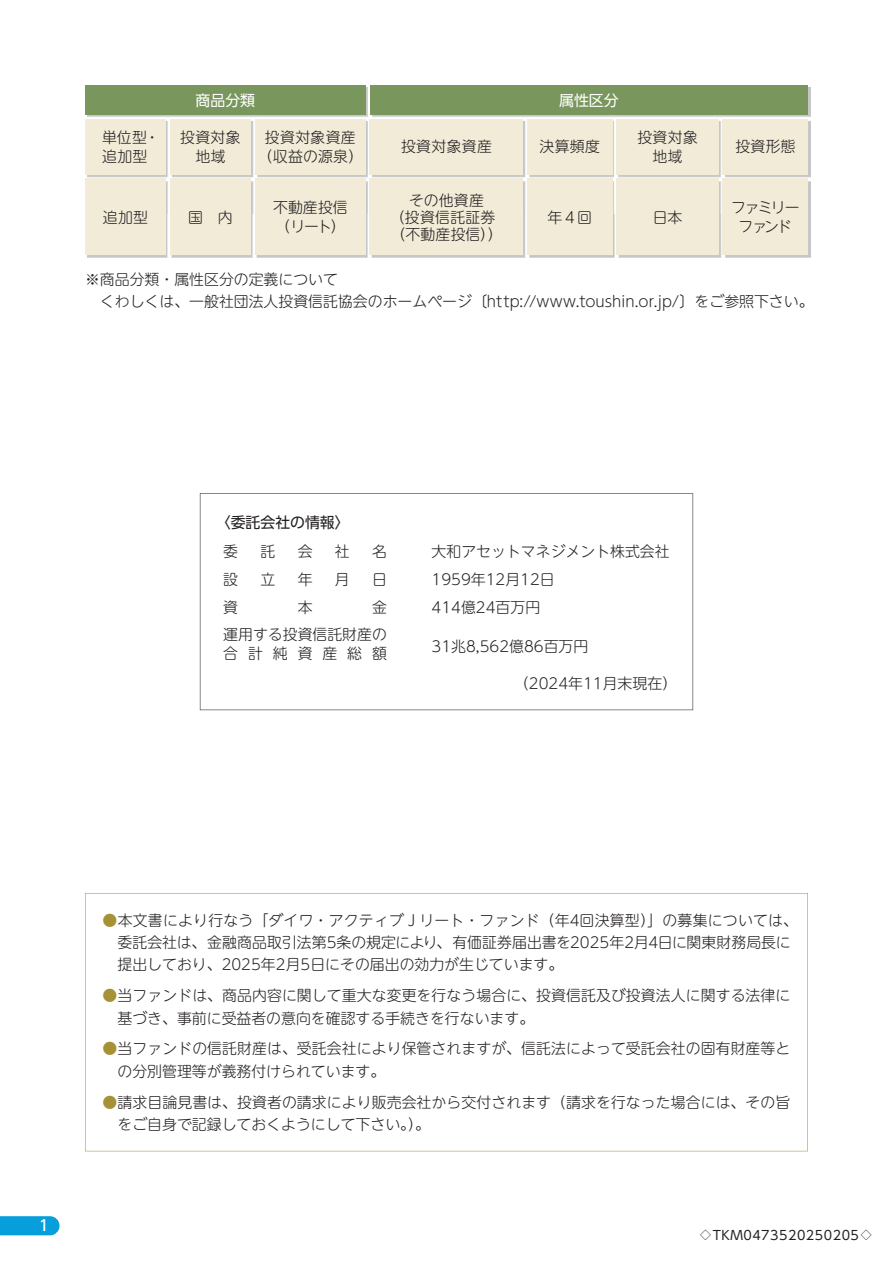
<style>
.page{position:relative;width:893px;height:1263px;background:#fff}
.page>*{position:absolute;margin:0;border:0;box-sizing:border-box;transform-origin:0 0}
.t1{font:300 14.85px/22.4px "UD Shin M Go Pro";color:#231f20}
.t2{font:300 14.85px/19.2px "UD Shin M Go Pro";letter-spacing:.025em;color:#231f20;text-align:center}
.t3{font:14.85px "UD Shin Go Pro";color:#231f20}
.t4{font:300 14.85px/19.2px "UD Shin M Go Pro";letter-spacing:-.12em;color:#231f20;text-align:center}
.t5{font:14.85px "UD Shin Go Pro";color:#fff}
.t6{font:300 14.85px "UD Shin M Go Pro";letter-spacing:.665em;color:#231f20}
.t7{font:500 14.85px "UD Shin Go Pro";color:#fff}
.t8{font:12.75px "UD Shin Go Pro";letter-spacing:.04em;color:#231f20}
.s1{color:#a79137}
.s2{font-size:10.8px}
</style>
<div class="page">
<svg style="left:0;top:1216px;width:60px;height:19px"></svg>
<svg style="left:85px;top:893px;width:723px;height:258px"></svg>
<svg style="left:200px;top:493px;width:493px;height:217px"></svg>
<img style="left:87px;top:87px;width:723px;height:170px">
<div style="left:370px;top:85px;width:438px;height:30px;background:#79965c"></div>
<div style="left:85px;top:85px;width:281px;height:30px;background:#79965c"></div>
<div style="left:85px;top:119px;width:81px;height:55px;background:#f1ebd8"></div>
<div style="left:170px;top:119px;width:81px;height:55px;background:#f1ebd8"></div>
<div style="left:255px;top:119px;width:111px;height:55px;background:#f1ebd8"></div>
<div style="left:370px;top:119px;width:153px;height:55px;background:#f1ebd8"></div>
<div style="left:527px;top:119px;width:85px;height:55px;background:#f1ebd8"></div>
<div style="left:617px;top:119px;width:102px;height:55px;background:#f1ebd8"></div>
<div style="left:85px;top:179px;width:81px;height:76px;background:#f1ebd8"></div>
<div style="left:170px;top:179px;width:81px;height:76px;background:#f1ebd8"></div>
<div style="left:255px;top:179px;width:111px;height:76px;background:#f1ebd8"></div>
<div style="left:370px;top:179px;width:153px;height:76px;background:#f1ebd8"></div>
<div style="left:527px;top:179px;width:85px;height:76px;background:#f1ebd8"></div>
<div style="left:617px;top:179px;width:102px;height:76px;background:#f1ebd8"></div>
<div style="left:723px;top:119px;width:85px;height:55px;background:#f1ebd8"></div>
<div style="left:723px;top:179px;width:85px;height:76px;background:#f1ebd8"></div>
<p class="t5" style="left:196px;top:88px;width:61px">商品分類</p>
<p class="t5" style="left:559px;top:88px;width:61px">属性区分</p>
<p class="t1" style="left:102px;top:127px;width:59px;line-height:19.2px">単位型・追加型</p>
<p class="t1" style="left:180px;top:127px;width:62px;line-height:19.2px;text-align:center">投資対象地域</p>
<p class="t2" style="left:258px;top:127px;width:107px">投資対象資産（収益の源泉）</p>
<p class="t1" style="left:401px;top:135px;width:92px">投資対象資産</p>
<p class="t1" style="left:539px;top:135px;width:62px">決算頻度</p>
<p class="t1" style="left:637px;top:127px;width:62px;line-height:19.2px;text-align:center">投資対象地域</p>
<p class="t1" style="left:103px;top:205px;width:47px">追加型</p>
<p class="t1" style="left:188px;top:205px;width:46px">国　内</p>
<p class="t1" style="left:273px;top:197px;width:76px;line-height:19.2px">不動産投信（リート）</p>
<p class="t1" style="left:390px;top:191px;width:114px;line-height:17px;text-align:center">その他資産<br>（投資信託証券（不動産投信））</p>
<p class="t1" style="left:547px;top:205px;width:46px">年４回</p>
<p class="t1" style="left:653px;top:205px;width:31px">日本</p>
<p class="t1" style="left:735px;top:135px;width:62px">投資形態</p>
<p class="t4" style="left:731px;top:197px;width:70px">ファミリーファンド</p>
<p class="t1" style="left:85px;top:268px;width:730px;line-height:21.3px">※商品分類・属性区分の定義について<br>　くわしくは、一般社団法人投資信託協会のホームページ〔http://www.toushin.or.jp/〕をご参照下さい。</p>
<p class="t3" style="left:216px;top:510px;width:135px">〈委託会社の情報〉</p>
<p class="t1" style="left:223px;top:540px;width:16px">委</p>
<p class="t1" style="left:260px;top:540px;width:16px">託</p>
<p class="t1" style="left:298px;top:540px;width:16px">会</p>
<p class="t1" style="left:335px;top:540px;width:16px">社</p>
<p class="t1" style="left:372px;top:540px;width:16px">名</p>
<p class="t1" style="left:223px;top:567px;width:16px">設</p>
<p class="t1" style="left:260px;top:567px;width:16px">立</p>
<p class="t1" style="left:298px;top:567px;width:16px">年</p>
<p class="t1" style="left:335px;top:567px;width:16px">月</p>
<p class="t1" style="left:372px;top:567px;width:16px">日</p>
<p class="t1" style="left:223px;top:595px;width:16px">資</p>
<p class="t1" style="left:298px;top:595px;width:16px">本</p>
<p class="t1" style="left:223px;top:592px;width:165px;line-height:27.6px;text-align:right">金<br>運用する投資信託財産の</p>
<p class="t6" style="left:223px;top:642px;width:165px">合計純資産総額</p>
<p class="t1" style="left:432px;top:537px;width:240px;line-height:27.6px">大和アセットマネジメント株式会社<br>1959年12月12日<br>414億24百万円</p>
<p class="t1" style="left:432px;top:634px;width:158px">31兆8,562億86百万円</p>
<p class="t1" style="left:514px;top:672px;width:165px">（2024年11月末現在）</p>
<p class="t7" style="left:39px;top:1214px;width:11px">1</p>
<p class="t1" style="left:117px;top:908px;width:682px;text-indent:-15px"><span class="s1">●</span>本文書により行なう「ダイワ・アクティブＪリート・ファンド（年4回決算型）」の募集については、委託会社は、金融商品取引法第5条の規定により、有価証券届出書を2025年2月4日に関東財務局長に提出しており、2025年2月5日にその届出の効力が生じています。</p>
<p class="t1" style="left:117px;top:984px;width:674px;text-indent:-15px"><span class="s1">●</span>当ファンドは、商品内容に関して重大な変更を行なう場合に、投資信託及び投資法人に関する法律に基づき、事前に受益者の意向を確認する手続きを行ないます。</p>
<p class="t1" style="left:117px;top:1037px;width:674px;text-indent:-15px"><span class="s1">●</span>当ファンドの信託財産は、受託会社により保管されますが、信託法によって受託会社の固有財産等との分別管理等が義務付けられています。</p>
<p class="t1" style="left:117px;top:1090px;width:674px;text-indent:-15px"><span class="s1">●</span>請求目論見書は、投資者の請求により販売会社から交付されます（請求を行なった場合には、その旨をご自身で記録しておくようにして下さい。）。</p>
<p class="t8" style="left:700px;top:1225px;width:173px"><span class="s2">◇</span>TKM0473520250205 <span class="s2">◇</span></p>
</div>
